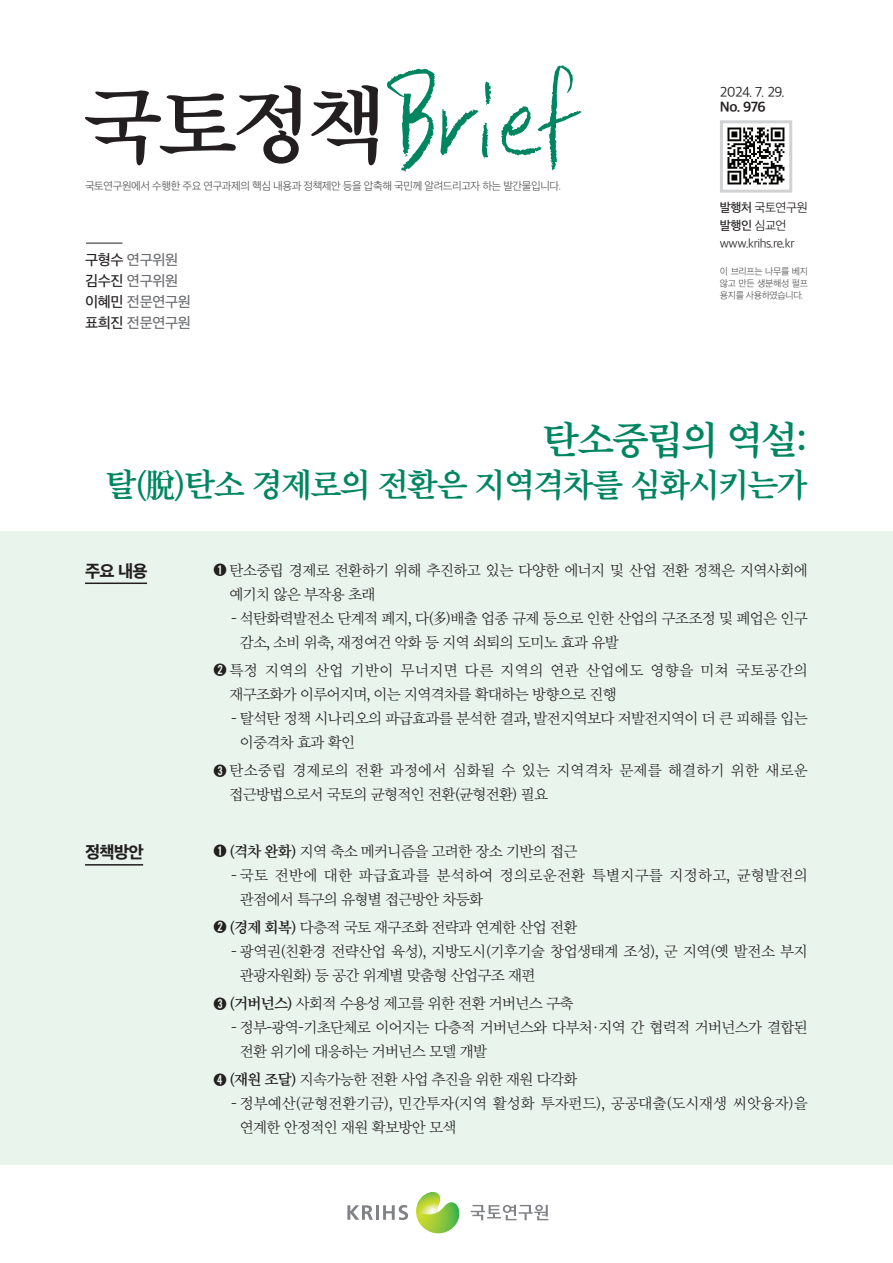
<style>
.page{position:relative;width:893px;height:1263px;background:#fff}
.page>*{position:absolute;margin:0;border:0;box-sizing:border-box;transform-origin:0 0}
.t1{font:118.5px "SD Gong Pil a Md";color:#008561}
.t2{font:84px "SD Myeongjo Neoa e Sm";color:#231f20}
.t3{font:39px "SD Myeongjo Neoa e Sm";letter-spacing:-.05em;color:#008561}
.t4{font:33px "SD Myeongjo Neoa e Sm";letter-spacing:-.05em;color:#008561}
.t5{font:16.5px "SD Gothic Neoa h Ex Bd";letter-spacing:-.04em;color:#231f20}
.t6{font:15px/24px "SD Myeongjo Neoa b Lt";letter-spacing:-.05em;color:#231f20}
.t7{font:15px/24px "SD Myeongjo Neoa b Lt";letter-spacing:.025em;color:#231f20}
.t8{font:15px/24px "SD Myeongjo Neoa b Lt";letter-spacing:.005em;color:#231f20}
.t9{font:15px/24px "SD Myeongjo Neoa b Lt";letter-spacing:-.01em;color:#231f20}
.t10{font:15px/24px "SD Myeongjo Neoa b Lt";letter-spacing:.01em;color:#231f20}
.t11{font:14.25px/21px "SD Gothic Neoa e Md";letter-spacing:-.025em;color:#6c6d70}
.t12{font:13.5px "SD Gothic Neoa c Lt";letter-spacing:-.05em;color:#231f20}
.t13{font:13.5px "SD Gothic Neoa g Bd";color:#231f20}
.t14{font:12px "SD Gothic Neoa c Lt";letter-spacing:-.04em;color:#231f20}
.t15{font:12px "SD Gothic Neoa e Md";color:#231f20}
.t16{font:10.5px "SD Gothic Neoa c Lt";letter-spacing:-.04em;color:#57585a}
.t17{font:9px/12px "SD Gothic Neoa c Lt";letter-spacing:-.04em;color:#57585a;text-align:justify}
.s1{color:#231f20}
.s2{font-family:"SD Gothic Neoa e Md"}
.s3{font-family:"SD Gothic Neoa c Lt"}
.s4{font-size:13.5px}
.s5{font-family:"SD Myeongjo Neoa e Sm"}
</style>
<div class="page">
<div style="left:0;top:531px;width:893px;height:634px;background:#e9f5ec"></div>
<hr style="left:85px;top:582px;width:62px;height:2px;background:#231f20">
<hr style="left:85px;top:864px;width:58px;height:1px;background:#231f20">
<div style="left:720px;top:120px;width:72px;height:73px;background:#fff;border:3px solid #d1d2d4"></div>
<img style="left:727px;top:127px;width:58px;height:58px">
<svg style="left:347px;top:1205px;width:26px;height:15px"></svg>
<hr style="left:376px;top:1205px;width:3px;height:15px;background:#808285">
<svg style="left:383px;top:1205px;width:25px;height:15px"></svg>
<svg style="left:471px;top:1205px;width:77px;height:15px"></svg>
<img style="left:416px;top:1192px;width:25px;height:25px">
<img style="left:417px;top:1202px;width:43px;height:32px">
<hr style="left:86px;top:243px;width:36px;height:1px;background:#231f20">
<h1 class="t1" style="left:390px;top:61px;width:193px">Brief</h1>
<h2 class="t2" style="left:83px;top:83px;width:305px">국토정책</h2>
<p class="t16" style="left:85px;top:180px;width:478px">국토연구원에서 수행한 주요 연구과제의 핵심 내용과 정책제안 등을 압축해 국민께 알려드리고자 하는 발간물입니다.</p>
<p class="t11" style="left:85px;top:250px;width:108px"><span class="s1">구형수</span> 연구위원 <span class="s1">김수진</span> 연구위원 <span class="s1">이혜민</span> 전문연구원 <span class="s1">표희진</span> 전문연구원</p>
<p class="t12" style="left:720px;top:85px;width:66px">2024. 7. 29.</p>
<p class="t13" style="left:720px;top:100px;width:47px">No. 976</p>
<p class="t14" style="left:720px;top:201px;width:89px"><span class="s2">발행처</span> 국토연구원</p>
<p class="t15" style="left:720px;top:219px;width:68px">발행인 <span class="s3">심교언</span></p>
<p class="t14" style="left:720px;top:237px;width:76px">www.krihs.re.kr</p>
<p class="t17" style="left:720px;top:266px;width:89px">이 브리프는 나무를 베지 않고 만든 생분해성 펄프 용지를 사용하였습니다.</p>
<h3 class="t3" style="left:543px;top:420px;width:267px">탄소중립의 역설:</h3>
<h3 class="t4" style="left:106px;top:468px;width:703px">탈(脫)탄소 경제로의 전환은 지역격차를 심화시키는가</h3>
<p class="t5" style="left:85px;top:563px;width:64px">주요 내용</p>
<p class="t5" style="left:85px;top:844px;width:60px">정책방안</p>
<p class="t6" style="left:229px;top:559px;width:580px;text-indent:-16px"><span class="s4">➊</span> 탄소중립 경제로 전환하기 위해 추진하고 있는 다양한 에너지 및 산업 전환 정책은 지역사회에 예기치 않은 부작용 초래</p>
<p class="t6" style="left:240px;top:607px;width:570px;text-indent:-9px">- 석탄화력발전소 단계적 폐지, 다(多)배출 업종 규제 등으로 인한 산업의 구조조정 및 폐업은 인구 감소, 소비 위축, 재정여건 악화 등 지역 쇠퇴의 도미노 효과 유발</p>
<p class="t7" style="left:229px;top:659px;width:580px;text-indent:-16px"><span class="s4">➋</span> 특정 지역의 산업 기반이 무너지면 다른 지역의 연관 산업에도 영향을 미쳐 국토공간의 재구조화가 이루어지며, 이는 지역격차를 확대하는 방향으로 진행</p>
<p class="t6" style="left:240px;top:707px;width:570px;text-indent:-9px">- 탈석탄 정책 시나리오의 파급효과를 분석한 결과, 발전지역보다 저발전지역이 더 큰 피해를 입는 이중격차 효과 확인</p>
<p class="t8" style="left:229px;top:759px;width:580px;text-indent:-16px"><span class="s4">➌</span> 탄소중립 경제로의 전환 과정에서 심화될 수 있는 지역격차 문제를 해결하기 위한 새로운 접근방법으로서 국토의 균형적인 전환(균형전환) 필요</p>
<p class="t6" style="left:214px;top:840px;width:365px"><span class="s4">➊</span> <span class="s5">(격차 완화)</span> 지역 축소 메커니즘을 고려한 장소 기반의 접근</p>
<p class="t10" style="left:240px;top:864px;width:569px;text-indent:-9px">- 국토 전반에 대한 파급효과를 분석하여 정의로운전환 특별지구를 지정하고, 균형발전의 관점에서 특구의 유형별 접근방안 차등화</p>
<p class="t6" style="left:214px;top:916px;width:365px"><span class="s4">➋</span> <span class="s5">(경제 회복)</span> 다층적 국토 재구조화 전략과 연계한 산업 전환</p>
<p class="t6" style="left:240px;top:940px;width:569px;text-indent:-9px">- 광역권(친환경 전략산업 육성), 지방도시(기후기술 창업생태계 조성), 군 지역(옛 발전소 부지 관광자원화) 등 공간 위계별 맞춤형 산업구조 재편</p>
<p class="t6" style="left:214px;top:992px;width:361px"><span class="s4">➌</span> <span class="s5">(거버넌스)</span> 사회적 수용성 제고를 위한 전환 거버넌스 구축</p>
<p class="t6" style="left:240px;top:1016px;width:569px;text-indent:-9px">- 정부-광역-기초단체로 이어지는 다층적 거버넌스와 다부처·지역 간 협력적 거버넌스가 결합된 전환 위기에 대응하는 거버넌스 모델 개발</p>
<p class="t6" style="left:214px;top:1069px;width:365px"><span class="s4">➍</span> <span class="s5">(재원 조달)</span> 지속가능한 전환 사업 추진을 위한 재원 다각화</p>
<p class="t9" style="left:240px;top:1093px;width:569px;text-indent:-9px">- 정부예산(균형전환기금), 민간투자(지역 활성화 투자펀드), 공공대출(도시재생 씨앗융자)을 연계한 안정적인 재원 확보방안 모색</p>
</div>
